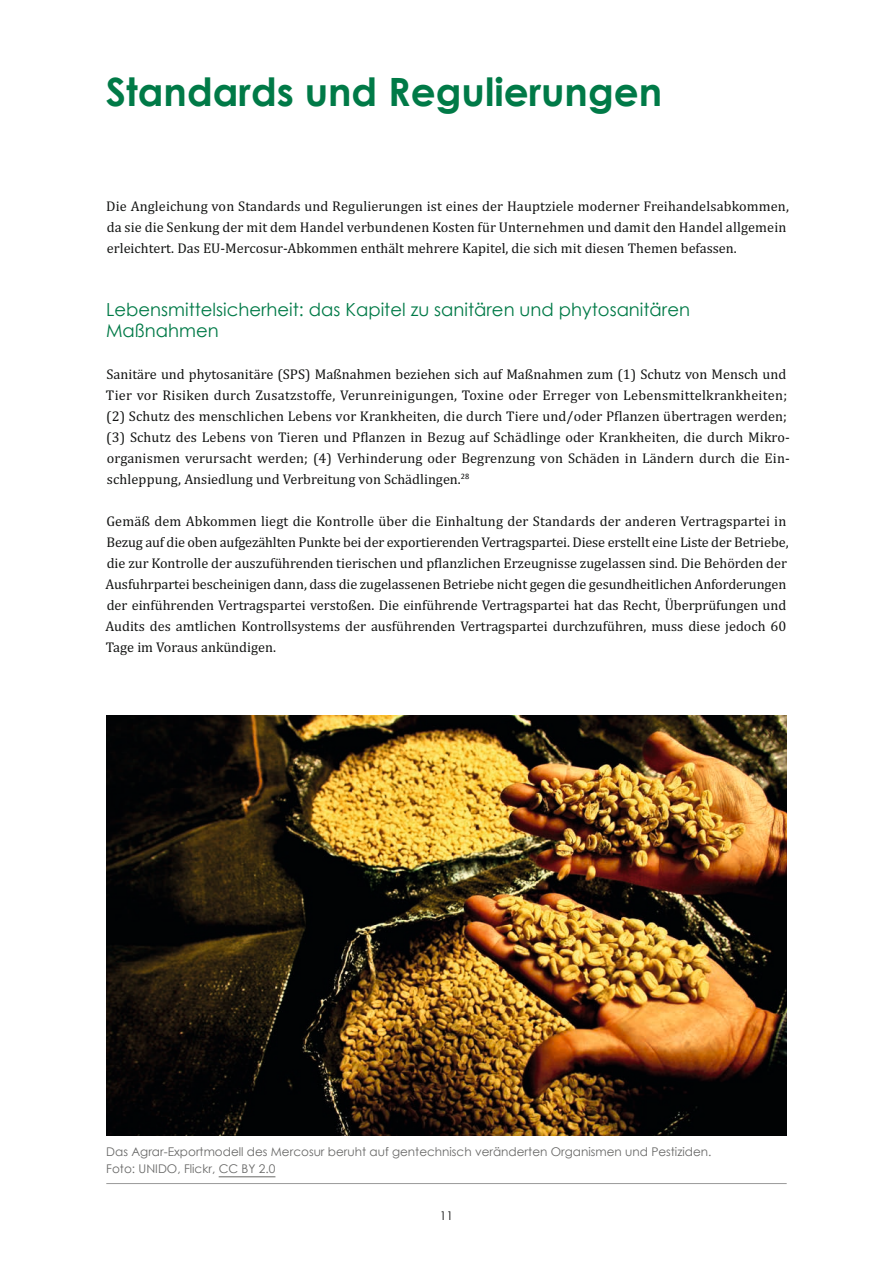
<style>
.page{position:relative;width:893px;height:1263px;background:#fff}
.page>*{position:absolute;margin:0;border:0;box-sizing:border-box;transform-origin:0 0}
.Heading_-_Sub_1{font:700 39px "Century Gothic";color:#007a47}
.Heading_-_Sub_2{font:18px/21px "Century Gothic";color:#007a47}
.t1{font:14.25px/21px "Cambria";color:#131413}
.t2{font:12px/16.5px "Century Gothic";color:#686867}
.t3{font:12px "Century Gothic";color:#131413}
</style>
<div class="page">
<img style="left:106px;top:715px;width:681px;height:420px">
<hr style="left:106px;top:1183px;width:681px;height:1px;background:#999">
<hr style="left:219px;top:1176px;width:56px;height:1px;background:#686867">
<p class="Heading_-_Sub_1" style="left:106px;top:62px;width:558px">Standards und Regulierungen</p>
<p class="t1" style="left:106px;top:196px;width:684px">Die Angleichung von Standards und Regulierungen ist eines der Hauptziele moderner Freihandelsabkommen, da sie die Senkung der mit dem Handel verbundenen Kosten für Unternehmen und damit den Handel allgemein erleichtert. Das EU-Mercosur-Abkommen enthält mehrere Kapitel, die sich mit diesen Themen befassen.</p>
<p class="Heading_-_Sub_2" style="left:106px;top:299px;width:585px">Lebensmittelsicherheit: das Kapitel zu sanitären und phytosanitären<br>Maßnahmen</p>
<p class="t1" style="left:106px;top:364px;width:685px">Sanitäre und phytosanitäre (SPS) Maßnahmen beziehen sich auf Maßnahmen zum (1) Schutz von Mensch und Tier vor Risiken durch Zusatzstoffe, Verunreinigungen, Toxine oder Erreger von Lebensmittelkrankheiten; (2) Schutz des menschlichen Lebens vor Krankheiten, die durch Tiere und/oder Pflanzen übertragen werden; (3) Schutz des Lebens von Tieren und Pflanzen in Bezug auf Schädlinge oder Krankheiten, die durch Mikro&shy;organismen verursacht werden; (4) Verhinderung oder Begrenzung von Schäden in Ländern durch die Ein&shy;schleppung, Ansiedlung und Verbreitung von Schädlingen. <sup>28</sup></p>
<p class="t1" style="left:106px;top:511px;width:685px">Gemäß dem Abkommen liegt die Kontrolle über die Einhaltung der Standards der anderen Vertragspartei in Bezug auf die oben aufgezählten Punkte bei der exportierenden Vertragspartei. Diese erstellt eine Liste der Betriebe, die zur Kontrolle der auszuführenden tierischen und pflanzlichen Erzeugnisse zugelassen sind. Die Behörden der Ausfuhrpartei bescheinigen dann, dass die zugelassenen Betriebe nicht gegen die gesundheitlichen Anforderungen der einführenden Vertragspartei verstoßen. Die einführende Vertragspartei hat das Recht, Überprüfungen und Audits des amtlichen Kontrollsystems der ausführenden Vertragspartei durchzuführen, muss diese jedoch 60<br>Tage im Voraus ankündigen.</p>
<p class="t2" style="left:106px;top:1143px;width:607px">Das Agrar-Exportmodell des Mercosur beruht auf gentechnisch veränderten Organismen und Pestiziden.<br>Foto: UNIDO, Flickr, CC BY 2.0</p>
<p class="t3" style="left:440px;top:1207px;width:15px">11</p>
</div>
